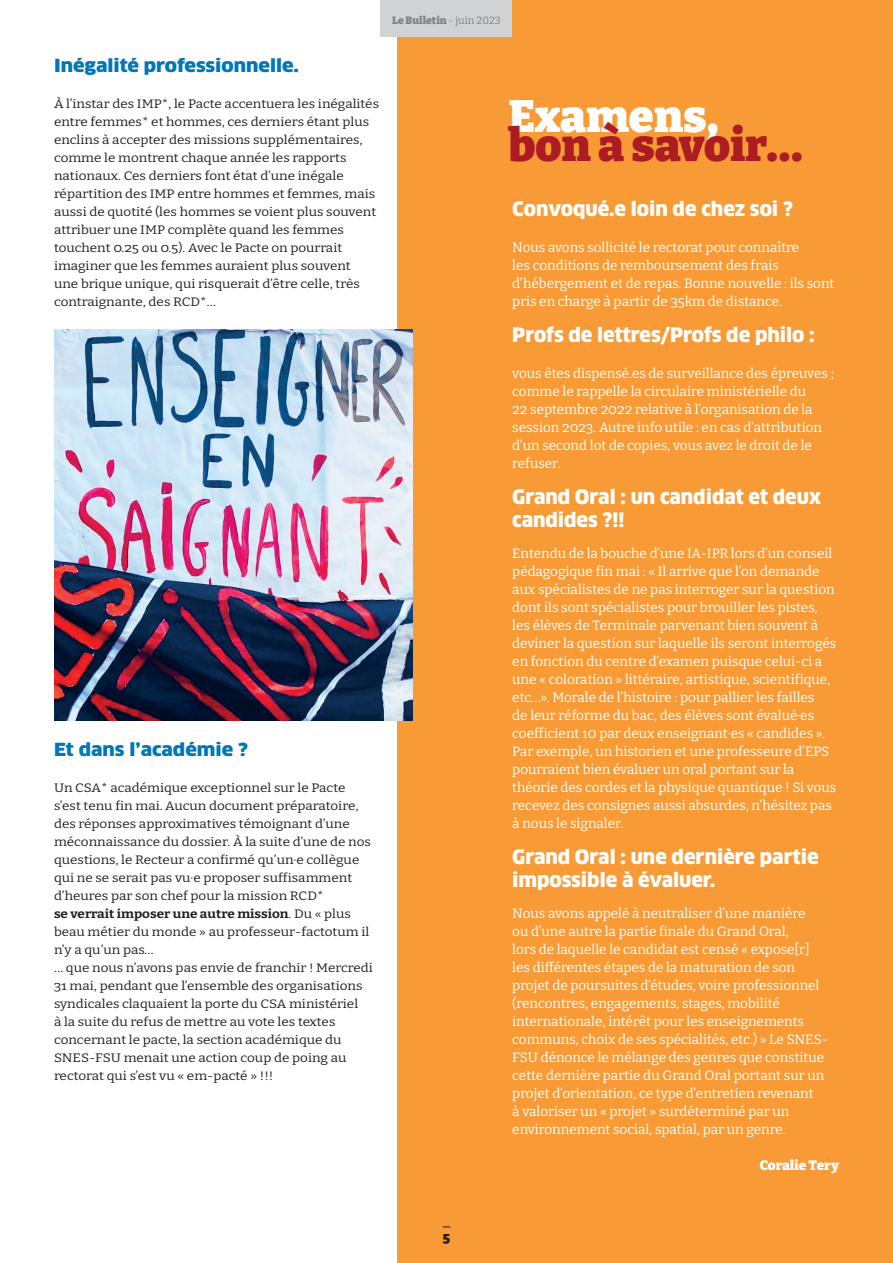
<style>
.page{position:relative;width:893px;height:1263px;background:#fff}
.page>*{position:absolute;margin:0;border:0;box-sizing:border-box;transform-origin:0 0}
.t1{font:900 45px "Bitter";color:#ae1c23}
.t2{font:900 45px "Bitter";color:#fff}
.t3{font:900 19.5px/22.5px "Clan OT";color:#fff}
.t4{font:900 17.7px "Clan OT";color:#0077b8;scale:1.11 1}
.t5{font:13.5px/18px "Bitter";color:#fff}
.t6{font:900 13.5px "Bitter";color:#fff}
.t7{font:900 13.5px "Bitter";color:#231f20}
.t8{font:12.15px/18px "Bitter";color:#231f20;scale:1.11 1}
.t9{font:900 10.5px "Bitter";color:#808285}
.s1{font-weight:700}
.s2{font-weight:400}
</style>
<div class="page">
<div style="left:398px;top:0;width:495px;height:1263px;background:#f89b36"></div>
<img style="left:54px;top:330px;width:359px;height:390px">
<div style="left:381px;top:0;width:131px;height:36px;background:#d1d2d4"></div>
<h3 class="t4" style="left:54px;top:55px;width:222px">Inégalité professionnelle.</h3>
<p class="t8" style="left:54px;top:94px;width:294px">À l’instar des IMP*, le Pacte accentuera les inégalités entre femmes* et hommes, ces derniers étant plus enclins à accepter des missions supplémentaires, comme le montrent chaque année les rapports nationaux. Ces derniers font état d’une inégale répartition des IMP entre hommes et femmes, mais aussi de quotité (les hommes se voient plus souvent attribuer une IMP complète quand les femmes touchent 0.25 ou 0.5). Avec le Pacte on pourrait imaginer que les femmes auraient plus souvent<br>une brique unique, qui risquerait d’être celle, très contraignante, des RCD*…</p>
<h3 class="t4" style="left:54px;top:739px;width:176px">Et dans l’académie ?</h3>
<p class="t8" style="left:54px;top:778px;width:289px">Un CSA* académique exceptionnel sur le Pacte s’est tenu fin mai. Aucun document préparatoire, des réponses approximatives témoignant d’une méconnaissance du dossier. À la suite d’une de nos questions, le Recteur a confirmé qu’un·e collègue qui ne se serait pas vu·e proposer suffisamment d’heures par son chef pour la mission RCD*<br><span class="s1">se verrait imposer une autre mission</span>. Du « plus beau métier du monde » au professeur-factotum il n’y a qu’un pas…<br>… que nous n’avons pas envie de franchir ! Mercredi 31 mai, pendant que l’ensemble des organisations syndicales claquaient la porte du CSA ministériel<br>à la suite du refus de mettre au vote les textes concernant le pacte, la section académique du SNES-FSU menait une action coup de poing au rectorat qui s’est vu « em-pacté » !!!</p>
<p class="t9" style="left:392px;top:13px;width:110px">Le Bulletin <span class="s2">- juin 2023</span></p>
<h1 class="t2" style="left:509px;top:88px;width:212px">Examens,</h1>
<h1 class="t1" style="left:509px;top:116px;width:295px">bon à savoir…</h1>
<h2 class="t3" style="left:512px;top:198px;width:282px">Convoqué.e loin de chez soi ?</h2>
<p class="t5" style="left:512px;top:238px;width:324px">Nous avons sollicité le rectorat pour connaître<br>les conditions de remboursement des frais d’hébergement et de repas. Bonne nouvelle : ils sont pris en charge à partir de 35km de distance.</p>
<h2 class="t3" style="left:512px;top:324px;width:304px">Profs de lettres/Profs de philo :</h2>
<p class="t5" style="left:512px;top:364px;width:323px">vous êtes dispensé.es de surveillance des épreuves ; comme le rappelle la circulaire ministérielle du<br>22 septembre 2022 relative à l’organisation de la session 2023. Autre info utile : en cas d’attribution d’un second lot de copies, vous avez le droit de le refuser.</p>
<h2 class="t3" style="left:512px;top:486px;width:310px">Grand Oral : un candidat et deux candides ?!!</h2>
<p class="t5" style="left:512px;top:544px;width:325px">Entendu de la bouche d’une IA-IPR lors d’un conseil pédagogique fin mai : « Il arrive que l’on demande aux spécialistes de ne pas interroger sur la question dont ils sont spécialistes pour brouiller les pistes, les élèves de Terminale parvenant bien souvent à deviner la question sur laquelle ils seront interrogés en fonction du centre d’examen puisque celui-ci a une « coloration » littéraire, artistique, scientifique, etc…». Morale de l’histoire : pour pallier les failles<br>de leur réforme du bac, des élèves sont évalué·es coefficient 10 par deux enseignant·es « candides ».<br>Par exemple, un historien et une professeure d’EPS pourraient bien évaluer un oral portant sur la théorie des cordes et la physique quantique ! Si vous recevez des consignes aussi absurdes, n’hésitez pas à nous le signaler.</p>
<h2 class="t3" style="left:512px;top:846px;width:308px">Grand Oral : une dernière partie impossible à évaluer.</h2>
<p class="t5" style="left:512px;top:904px;width:317px">Nous avons appelé à neutraliser d’une manière<br>ou d’une autre la partie finale du Grand Oral,<br>lors de laquelle le candidat est censé « expose[r] les différentes étapes de la maturation de son projet de poursuites d’études, voire professionnel (rencontres, engagements, stages, mobilité internationale, intérêt pour les enseignements communs, choix de ses spécialités, etc.) » Le SNES-FSU dénonce le mélange des genres que constitue cette dernière partie du Grand Oral portant sur un projet d’orientation, ce type d’entretien revenant<br>à valoriser un « projet » surdéterminé par un environnement social, spatial, par un genre.</p>
<p class="t6" style="left:760px;top:1157px;width:81px">Coralie Tery</p>
<p class="t7" style="left:443px;top:1229px;width:9px">5</p>
</div>
